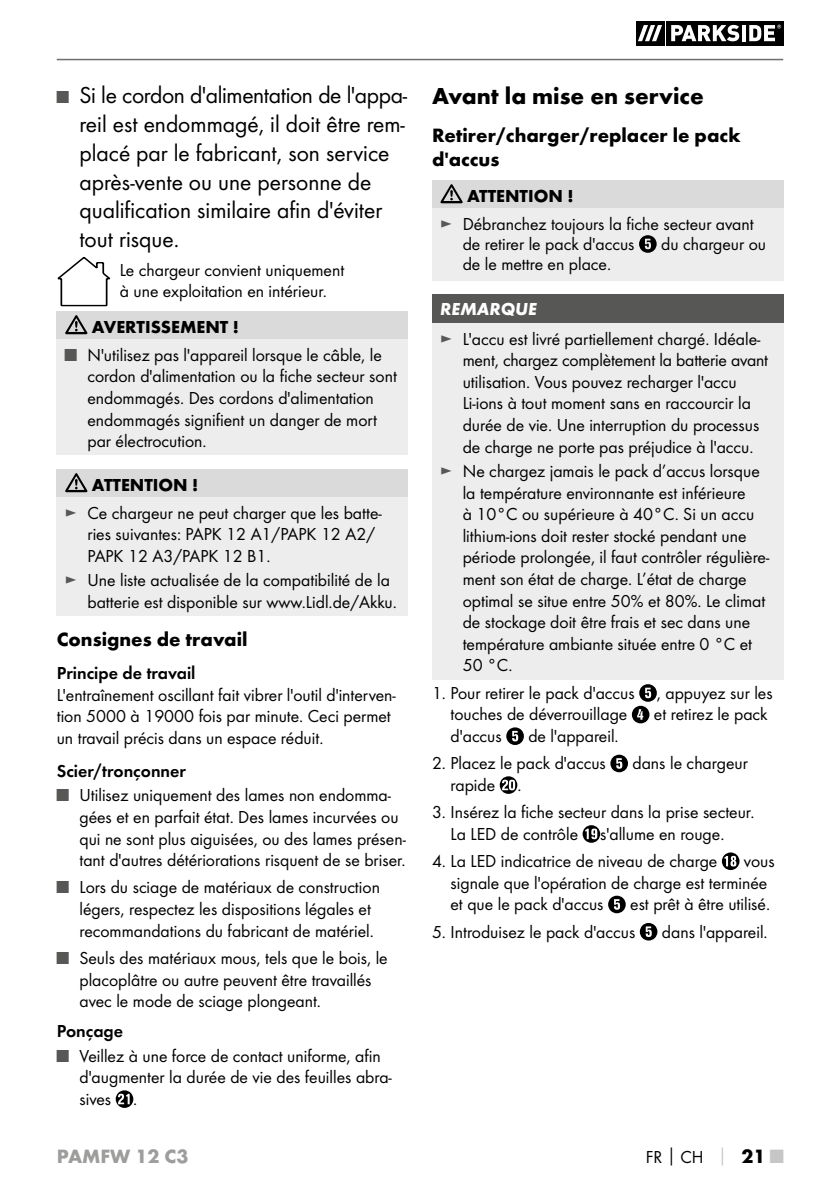
<style>
.page{position:relative;width:840px;height:1191px;background:#fff}
.page>*{position:absolute;margin:0;border:0;box-sizing:border-box;transform-origin:0 0}
.t1{font:24px/28.8px "Futura Boo";color:#000}
.t2{font:700 24px "Futura";color:#000}
.t3{font:700 20px/24px "Futura";color:#000}
.t4{font:700 20px "Futura";color:#9d9d9c}
.t5{font:18px/21.6px "Futura Boo";color:#000}
.t6{font:18px "Futura Dem";color:#000}
.t7{font:700 18px "Futura";color:#000}
.t8{font:italic 700 18px "Futura";color:#fff}
.s1{font-size:18px;color:#575756}
.s2{color:#575756}
.s3{font-family:"Futura";font-weight:700}
.s4{font-family:"Futura";font-weight:700;color:#c6c6c6}
.s5{font-family:"Futura";font-weight:700;font-size:20px}
.s6{font-family:"Futura";font-weight:700;font-size:20px;color:#c6c6c6}
</style>
<div class="page">
<hr style="left:57px;top:59px;width:725px;height:1px;background:#706f6f">
<div style="left:635px;top:21px;width:29px;height:24px;background:#000"></div>
<div style="left:665px;top:21px;width:117px;height:24px;background:#000"></div>
<svg style="left:638px;top:25px;width:23px;height:16px"></svg>
<svg style="left:671px;top:25px;width:67px;height:16px"></svg>
<svg style="left:742px;top:25px;width:3px;height:16px"></svg>
<svg style="left:749px;top:25px;width:31px;height:16px"></svg>
<svg style="left:57px;top:257px;width:54px;height:50px"></svg>
<div style="left:57px;top:311px;width:351px;height:28px;background:#dadada"></div>
<div style="left:57px;top:339px;width:351px;height:116px;background:#ededed"></div>
<svg style="left:65px;top:315px;width:22px;height:19px"></svg>
<div style="left:57px;top:469px;width:351px;height:28px;background:#dadada"></div>
<div style="left:57px;top:497px;width:351px;height:119px;background:#ededed"></div>
<svg style="left:65px;top:473px;width:22px;height:19px"></svg>
<svg style="left:116px;top:1090px;width:17px;height:18px"></svg>
<div style="left:432px;top:180px;width:350px;height:28px;background:#dadada"></div>
<div style="left:432px;top:208px;width:350px;height:73px;background:#ededed"></div>
<svg style="left:440px;top:184px;width:22px;height:19px"></svg>
<svg style="left:639px;top:235px;width:17px;height:18px"></svg>
<div style="left:432px;top:295px;width:350px;height:28px;background:#575756"></div>
<div style="left:432px;top:323px;width:350px;height:356px;background:#ededed"></div>
<svg style="left:631px;top:684px;width:25px;height:39px"></svg>
<svg style="left:506px;top:727px;width:17px;height:18px"></svg>
<svg style="left:610px;top:754px;width:17px;height:18px"></svg>
<svg style="left:499px;top:776px;width:18px;height:18px"></svg>
<svg style="left:582px;top:825px;width:18px;height:17px"></svg>
<svg style="left:721px;top:852px;width:18px;height:18px"></svg>
<svg style="left:608px;top:895px;width:17px;height:18px"></svg>
<svg style="left:639px;top:923px;width:18px;height:17px"></svg>
<h1 class="t1" style="left:79px;top:80px;width:329px;text-indent:-23px"><span class="s1">■</span> Si le cordon d'alimentation de l'appa&shy;reil est endommagé, il doit être rem&shy;placé par le fabricant, son service après-vente ou une personne de qualification similaire afin d'éviter tout risque.</h1>
<p class="t5" style="left:120px;top:259px;width:226px">Le chargeur convient uniquement à une exploitation en intérieur.</p>
<p class="t7" style="left:92px;top:316px;width:148px">AVERTISSEMENT !</p>
<p class="t5" style="left:87px;top:344px;width:311px;text-indent:-23px"><span class="s2">■</span> N'utilisez pas l'appareil lorsque le câble, le cordon d'alimentation ou la fiche secteur sont endommagés. Des cordons d'alimentation endommagés signifient un danger de mort par électrocution.</p>
<p class="t7" style="left:92px;top:473px;width:108px">ATTENTION !</p>
<p class="t5" style="left:87px;top:502px;width:295px;text-indent:-23px"><span class="s2">►</span> Ce chargeur ne peut charger que les batte&shy;ries suivantes: PAPK 12 A1/PAPK 12 A2/<br>PAPK 12 A3/PAPK 12 B1.</p>
<p class="t5" style="left:65px;top:569px;width:331px;text-align:right"><span class="s2">►</span> Une liste actualisée de la compatibilité de la batterie est disponible sur www.Lidl.de/Akku.</p>
<p class="t3" style="left:57px;top:627px;width:192px">Consignes de travail</p>
<p class="t6" style="left:57px;top:662px;width:140px">Principe de travail</p>
<p class="t5" style="left:57px;top:684px;width:340px">L'entraînement oscillant fait vibrer l'outil d'interven&shy;tion 5000 à 19000 fois par minute. Ceci permet un travail précis dans un espace réduit.</p>
<p class="t6" style="left:57px;top:760px;width:131px">Scier/tronçonner</p>
<p class="t5" style="left:79px;top:784px;width:328px;text-indent:-23px"><span class="s2">■</span> Utilisez uniquement des lames non endomma&shy;gées et en parfait état. Des lames incurvées ou qui ne sont plus aiguisées, ou des lames présen&shy;tant d'autres détériorations risquent de se briser.</p>
<p class="t5" style="left:79px;top:876px;width:302px;text-indent:-23px"><span class="s2">■</span> Lors du sciage de matériaux de construction légers, respectez les dispositions légales et recommandations du fabricant de matériel.</p>
<p class="t5" style="left:79px;top:947px;width:309px;text-indent:-23px"><span class="s2">■</span> Seuls des matériaux mous, tels que le bois, le placoplâtre ou autre peuvent être travaillés avec le mode de sciage plongeant.</p>
<p class="t6" style="left:57px;top:1020px;width:68px">Ponçage</p>
<p class="t5" style="left:79px;top:1044px;width:314px;text-indent:-23px"><span class="s2">■</span> Veillez à une force de contact uniforme, afin d'augmenter la durée de vie des feuilles abra&shy;sives .</p>
<h1 class="t2" style="left:432px;top:81px;width:273px">Avant la mise en service</h1>
<p class="t3" style="left:432px;top:123px;width:310px">Retirer/charger/replacer le pack d'accus</p>
<p class="t7" style="left:467px;top:185px;width:108px">ATTENTION !</p>
<p class="t5" style="left:462px;top:214px;width:292px;line-height:20px;text-indent:-23px"><span class="s2">►</span> Débranchez toujours la fiche secteur avant de retirer le pack d'accus</p>
<p class="t5" style="left:660px;top:233px;width:106px">du chargeur ou</p>
<p class="t5" style="left:462px;top:253px;width:147px">de le mettre en place.</p>
<p class="t8" style="left:440px;top:297px;width:98px">REMARQUE</p>
<p class="t5" style="left:462px;top:328px;width:307px;text-indent:-23px"><span class="s2">►</span> L'accu est livré partiellement chargé. Idéale&shy;ment, chargez complètement la batterie avant utilisation. Vous pouvez recharger l'accu Li-ions à tout moment sans en raccourcir la durée de vie. Une interruption du processus de charge ne porte pas préjudice à l'accu.</p>
<p class="t5" style="left:462px;top:460px;width:308px;text-indent:-23px"><span class="s2">►</span> Ne chargez jamais le pack d’accus lorsque la température environnante est inférieure<br>à 10°C ou supérieure à 40°C. Si un accu lithium-ions doit rester stocké pendant une période prolongée, il faut contrôler régulière&shy;ment son état de charge. L’état de charge optimal se situe entre 50% et 80%. Le climat de stockage doit être frais et sec dans une température ambiante située entre 0 °C et 50 °C.</p>
<p class="t5" style="left:450px;top:682px;width:323px;text-indent:-19px">1. Pour retirer le pack d'accus , appuyez sur les touches de déverrouillage</p>
<p class="t5" style="left:653px;top:703px;width:115px">et retirez le pack</p>
<p class="t5" style="left:450px;top:725px;width:53px">d'accus</p>
<p class="t5" style="left:528px;top:725px;width:89px">de l'appareil.</p>
<p class="t5" style="left:432px;top:752px;width:175px">2. Placez le pack d'accus</p>
<p class="t5" style="left:632px;top:752px;width:117px">dans le chargeur</p>
<p class="t5" style="left:450px;top:774px;width:70px">rapide .</p>
<p class="t5" style="left:450px;top:801px;width:303px;text-indent:-19px">3. Insérez la fiche secteur dans la prise secteur.<br>La LED de contrôle s'allume en rouge.</p>
<p class="t5" style="left:432px;top:850px;width:287px">4. La LED indicatrice de niveau de charge</p>
<p class="t5" style="left:450px;top:850px;width:325px;text-indent:293px">vous signale que l'opération de charge est terminée et que le pack d'accus</p>
<p class="t5" style="left:630px;top:893px;width:139px">est prêt à être utilisé.</p>
<p class="t5" style="left:432px;top:920px;width:205px">5. Introduisez le pack d'accus</p>
<p class="t5" style="left:661px;top:920px;width:105px">dans l'appareil.</p>
<p class="t4" style="left:57px;top:1143px;width:133px">PAMFW 12 C3</p>
<p class="t5" style="left:645px;top:1145px;width:139px">FR<span class="s3">│</span>CH <span class="s4">│</span> <span class="s5">21</span> <span class="s6">■</span></p>
</div>
